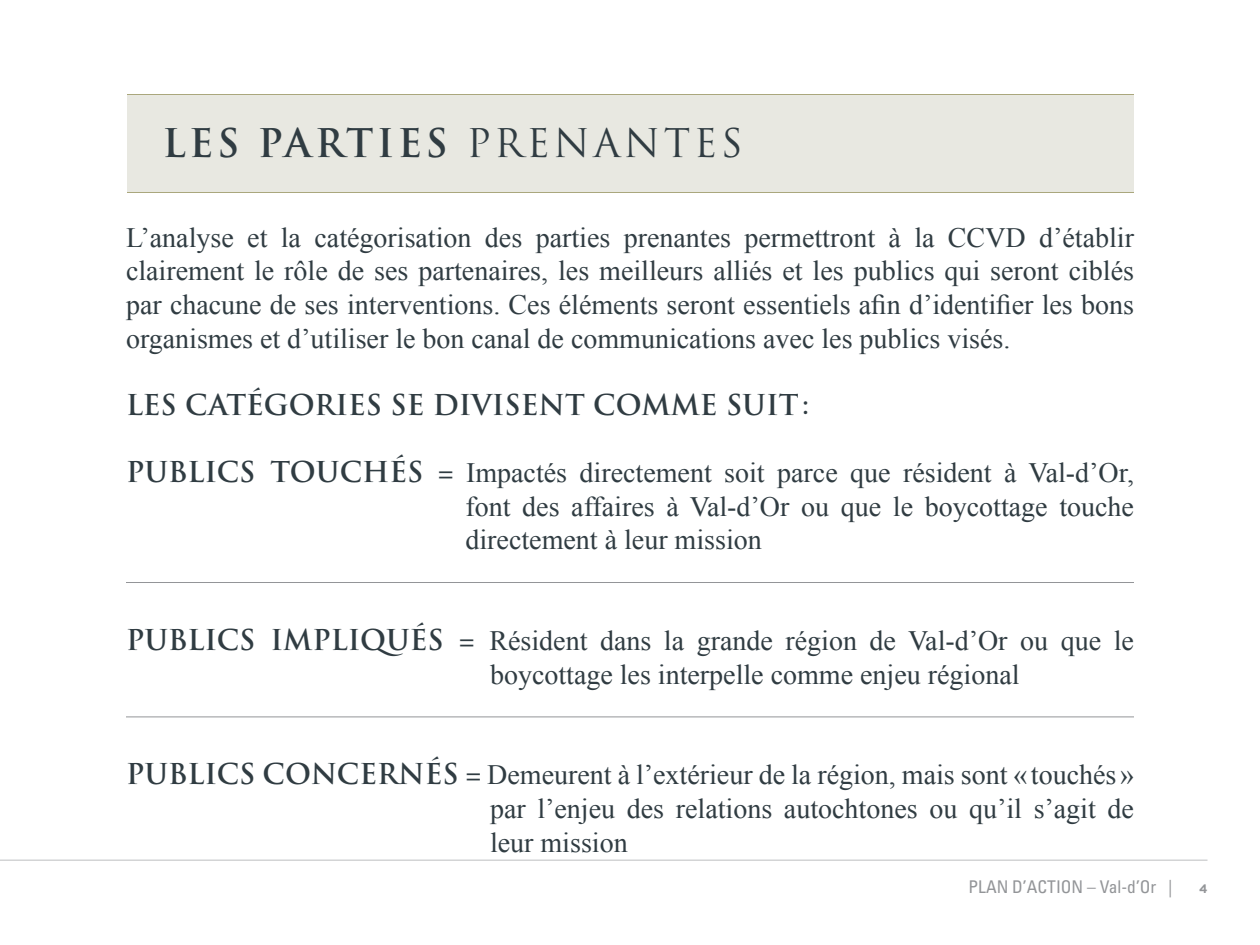
<style>
.page{position:relative;width:1260px;height:945px;background:#fff}
.page>*{position:absolute;margin:0;border:0;box-sizing:border-box;transform-origin:0 0}
.t1{font:700 38.5px "Trajan Pro";letter-spacing:.09em;color:#303c42}
.t2{font:28px/33.6px "Times New Roman";color:#303c42;text-align:justify}
.t3{font:700 28px "Trajan Pro";color:#303c42}
.t4{font:condensed 17.5px "Univers";color:#939598}
.t5{font:700 12.25px "Gotham";color:#939598}
.s1{font-weight:400}
.s2{font-family:"Trajan Pro";font-weight:700}
</style>
<div class="page">
<hr style="left:0;top:860px;width:1208px;height:1px;background:#bcbec0">
<div style="left:127px;top:95px;width:1007px;height:97px;background:#e8e8e1"></div>
<hr style="left:127px;top:94px;width:1007px;height:1px;background:#aaa77d">
<hr style="left:127px;top:192px;width:1007px;height:1px;background:#aaa77d">
<hr style="left:126px;top:582px;width:1008px;height:1px;background:#939598">
<hr style="left:126px;top:717px;width:1008px;height:1px;background:#939598">
<h1 class="t1" style="left:162px;top:119px;width:363px">LES PARTIES <span class="s1">PRENANTES</span></h1>
<p class="t2" style="left:126px;top:220px;width:1010px">L’analyse et la catégorisation des parties prenantes permettront à la CCVD d’établir clairement le rôle de ses partenaires, les meilleurs alliés et les publics qui seront ciblés par chacune de ses interventions. Ces éléments seront essentiels afin d’identifier les bons organismes et d’utiliser le bon canal de communications avec les publics visés.</p>
<p class="t3" style="left:126px;top:387px;width:17px">LES</p>
<p class="t3" style="left:185px;top:387px;width:625px">CATÉGORIES SE DIVISENT COMME SUIT:</p>
<p class="t2" style="left:466px;top:455px;width:670px;text-indent:-340px"><span class="s2">PUBLICS TOUCHÉS =</span> Impactés directement soit parce que résident à Val-d’Or, font des affaires à Val-d’Or ou que le boycottage touche directement à leur mission</p>
<p class="t2" style="left:490px;top:623px;width:646px;text-indent:-364px"><span class="s2">PUBLICS IMPLIQUÉS =</span> Résident dans la grande région de Val-d’Or ou que le boycottage les interpelle comme enjeu régional</p>
<p class="t2" style="left:490px;top:758px;width:646px;text-indent:-364px"><span class="s2">PUBLICS CONCERNÉS =</span> Demeurent à l’extérieur de la région, mais sont «touchés » par l’enjeu des relations autochtones ou qu’il s’agit de leur mission</p>
<p class="t4" style="left:969px;top:875px;width:205px">PLAN D’ACTION – Val-d’Or |</p>
<p class="t5" style="left:1199px;top:881px;width:10px">4</p>
</div>
